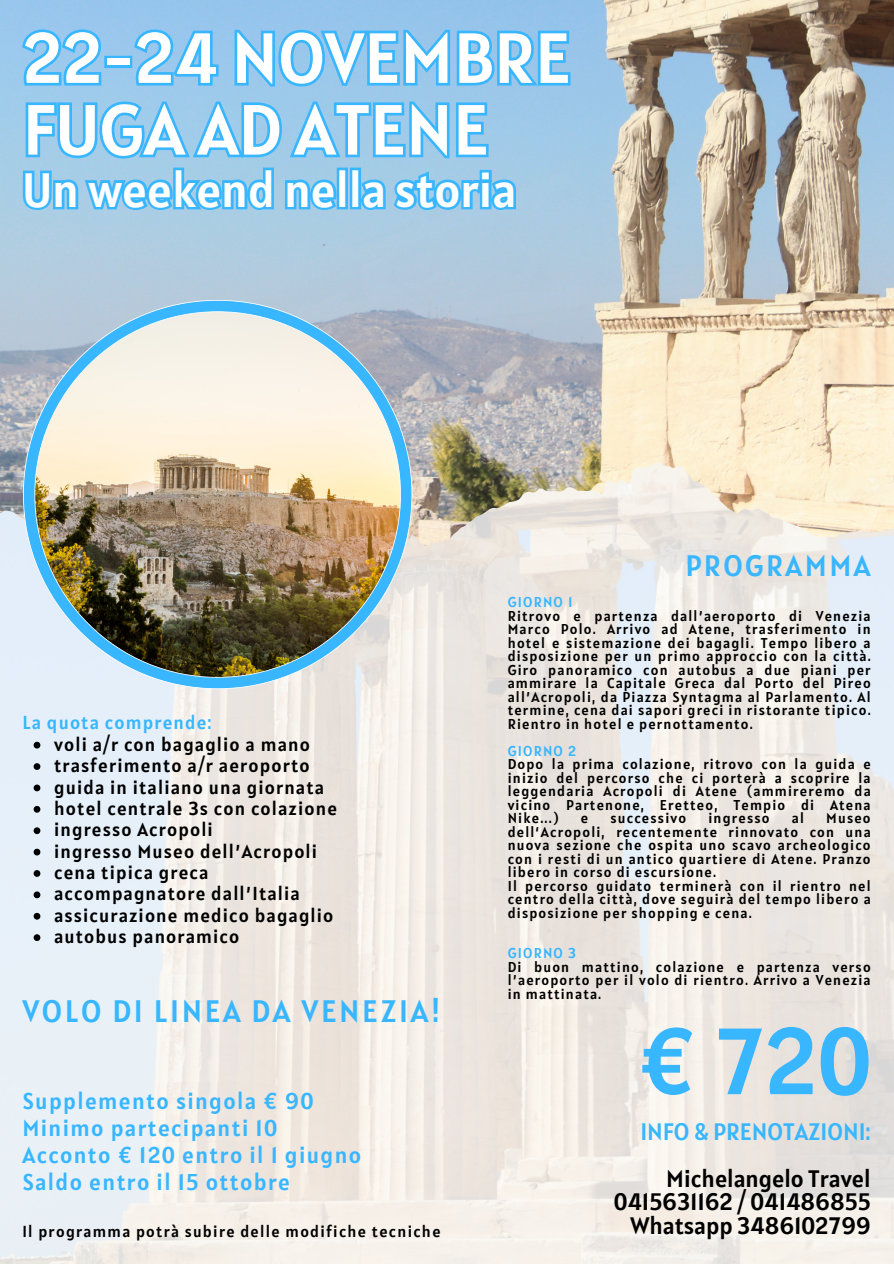
<style>
.page{position:relative;width:894px;height:1264px;background:#fff}
.page>*{position:absolute;margin:0;border:0;box-sizing:border-box;transform-origin:0 0}
.t1{font:94.05px "Alatsi";color:#38b6ff}
.t2{font:71.1px/71.7px "Alatsi";color:#fff}
.t3{font:47.85px "Alatsi";color:#fff}
.t4{font:30.9px "Alatsi";letter-spacing:.085em;color:#38b6ff}
.t5{font:29.4px "Alatsi";letter-spacing:.085em;color:#38b6ff}
.t6{font:23.7px/23.7px "Alatsi";color:#000;text-align:right}
.t7{font:23.7px "Alatsi";color:#38b6ff}
.t8{font:22.8px/27px "Alatsi";letter-spacing:.06em;color:#38b6ff}
.t9{font:18.6px "Alatsi";letter-spacing:.06em;color:#000}
.t10{font:18.6px "Alatsi";letter-spacing:.06em;color:#38b6ff}
.t11{font:15.9px "Alatsi";letter-spacing:.085em;color:#000}
.t12{font:14.25px/13.5px "Alatsi";letter-spacing:.085em;color:#000;text-align:justify}
.t13{font:14.25px "Alatsi";letter-spacing:.085em;color:#38b6ff}
</style>
<div class="page">
<img style="left:0;top:0;width:893px;height:1263px">
<img style="left:174px;top:0;width:719px;height:469px">
<img style="left:23px;top:300px;width:389px;height:389px">
<svg style="left:19px;top:10px;width:554px;height:80px;background:#77c0f1"></svg>
<svg style="left:23px;top:98px;width:468px;height:62px;background:#71c1f2"></svg>
<svg style="left:19px;top:160px;width:501px;height:135px;background:#97c7e6"></svg>
<svg style="left:34px;top:741px;width:6px;height:7px"></svg>
<svg style="left:34px;top:763px;width:6px;height:7px"></svg>
<svg style="left:34px;top:784px;width:6px;height:7px"></svg>
<svg style="left:34px;top:806px;width:6px;height:6px"></svg>
<svg style="left:34px;top:827px;width:6px;height:7px"></svg>
<svg style="left:34px;top:848px;width:6px;height:7px"></svg>
<svg style="left:34px;top:870px;width:6px;height:6px"></svg>
<svg style="left:34px;top:891px;width:6px;height:7px"></svg>
<svg style="left:34px;top:912px;width:6px;height:7px"></svg>
<svg style="left:34px;top:934px;width:6px;height:7px"></svg>
<p class="t2" style="left:22px;top:21px;width:549px">22-24 NOVEMBRE<br>FUGA AD ATENE</p>
<p class="t3" style="left:22px;top:159px;width:495px">Un weekend nella storia</p>
<p class="t5" style="left:685px;top:546px;width:187px">PROGRAMMA</p>
<h3 class="t10" style="left:22px;top:710px;width:191px">La quota comprende:</h3>
<h6 class="t9" style="left:54px;top:732px;width:257px">voli a/r con bagaglio a mano</h6>
<p class="t9" style="left:54px;top:753px;width:257px">trasferimento a/r aeroporto</p>
<p class="t9" style="left:54px;top:775px;width:271px">guida in italiano una giornata</p>
<p class="t9" style="left:54px;top:796px;width:284px">hotel centrale 3s con colazione</p>
<p class="t9" style="left:54px;top:817px;width:160px">ingresso Acropoli</p>
<p class="t9" style="left:54px;top:839px;width:264px">ingresso Museo dell’Acropoli</p>
<p class="t9" style="left:54px;top:860px;width:156px">cena tipica greca</p>
<p class="t9" style="left:54px;top:881px;width:247px">accompagnatore dall’Italia</p>
<p class="t9" style="left:54px;top:903px;width:281px">assicurazione medico bagaglio</p>
<p class="t9" style="left:54px;top:924px;width:187px">autobus panoramico</p>
<p class="t4" style="left:22px;top:991px;width:420px">VOLO DI LINEA DA VENEZIA!</p>
<h2 class="t8" style="left:22px;top:1087px;width:340px">Supplemento singola € 90<br>Minimo partecipanti 10<br>Acconto € 120 entro il 1 giugno<br>Saldo entro il 15 ottobre</h2>
<h1 class="t11" style="left:22px;top:1221px;width:419px">Il programma potrà subire delle modifiche tecniche</h1>
<p class="t13" style="left:507px;top:593px;width:66px">GIORNO 1</p>
<p class="t12" style="left:507px;top:609px;width:364px">Ritrovo e partenza dall’aeroporto di Venezia Marco Polo. Arrivo ad Atene, trasferimento in hotel e sistemazione dei bagagli. Tempo libero a disposizione per un primo approccio con la città.<br>Giro panoramico con autobus a due piani per ammirare la Capitale Greca dal Porto del Pireo all’Acropoli, da Piazza Syntagma al Parlamento. Al termine, cena dai sapori greci in ristorante tipico.<br>Rientro in hotel e pernottamento.</p>
<p class="t13" style="left:507px;top:741px;width:70px">GIORNO 2</p>
<p class="t12" style="left:507px;top:757px;width:364px">Dopo la prima colazione, ritrovo con la guida e inizio del percorso che ci porterà a scoprire la leggendaria Acropoli di Atene (ammireremo da vicino Partenone, Eretteo, Tempio di Atena Nike...)</p>
<p class="t12" style="left:580px;top:811px;width:9px">e</p>
<p class="t12" style="left:610px;top:811px;width:77px">successivo</p>
<p class="t12" style="left:708px;top:811px;width:63px">ingresso</p>
<p class="t12" style="left:791px;top:811px;width:14px">al</p>
<p class="t12" style="left:507px;top:811px;width:364px;text-align:left;text-indent:318px">Museo dell‘Acropoli, recentemente rinnovato con una nuova sezione che ospita uno scavo archeologico con i resti di un antico quartiere di Atene. Pranzo libero in corso di escursione.<br>Il percorso guidato terminerà con il rientro nel centro della città, dove seguirà del tempo libero a disposizione per shopping e cena.</p>
<p class="t13" style="left:507px;top:944px;width:70px">GIORNO 3</p>
<p class="t12" style="left:507px;top:960px;width:364px">Di buon mattino, colazione e partenza verso l’aeroporto per il volo di rientro. Arrivo a Venezia in mattinata.</p>
<h3 class="t1" style="left:637px;top:1000px;width:236px">€ 720</h3>
<h3 class="t7" style="left:640px;top:1115px;width:232px">INFO &amp; PRENOTAZIONI:</h3>
<h3 class="t6" style="left:613px;top:1166px;width:258px">Michelangelo Travel<br>0415631162 / 041486855<br>Whatsapp 3486102799</h3>
</div>
